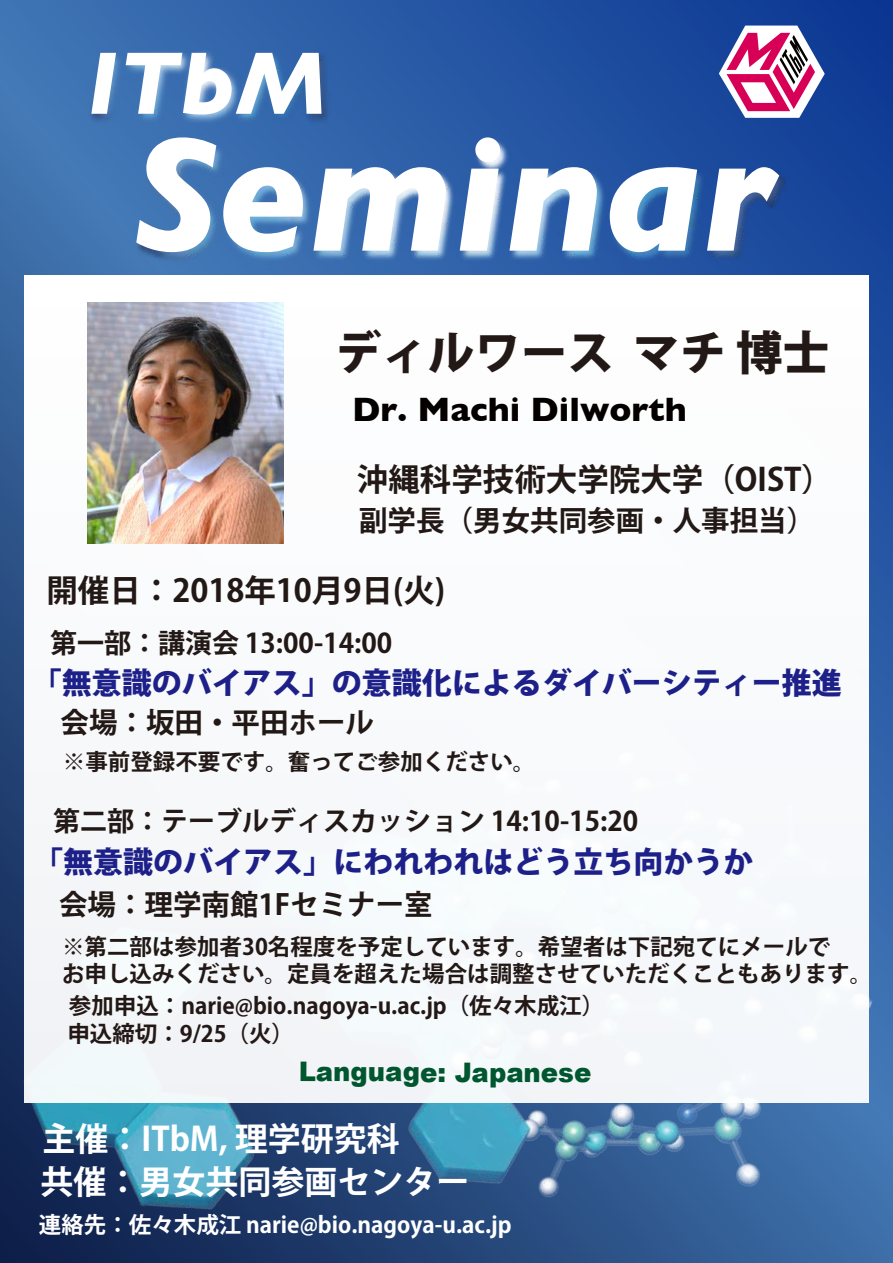
<style>
.page{position:relative;width:893px;height:1263px;background:#fff}
.page>*{position:absolute;margin:0;border:0;box-sizing:border-box;transform-origin:0 0}
.t1{font:italic 700 165px "Gill Sans";color:#fff}
.t2{font:italic 700 90px "Gill Sans";color:#fff}
.t3{font:800 46.5px "Koz Go Pr 6 N";color:#221815}
.t4{font:700 34.5px "Gill Sans";color:#040000}
.t5{font:700 33px/42.8px "Koz Go Pr 6 N";color:#fff}
.t6{font:700 31.5px "Koz Go Pr 6 N";color:#221815}
.t7{font:800 30px "Koz Go Pr 6 N";color:#1d2088}
.t8{font:700 28.5px "Koz Go Pr 6 N";color:#221815}
.t9{font:700 27px "Koz Go Pr 6 N";color:#221815}
.t10{font:900 27px "Arial";letter-spacing:-.01em;color:#00572f;scale:.96 1}
.t11{font:700 22.5px/27px "Koz Go Pr 6 N";color:#221815}
.t12{font:700 22.5px/28.5px "Koz Go Pr 6 N";color:#231815}
.t13{font:700 22.5px "Koz Go Pr 6 N";color:#fff}
.s1{font-weight:400}
</style>
<div class="page">
<svg style="left:0;top:0;width:893px;height:584px;background:#1e4c9b"></svg>
<img style="left:0;top:584px;width:893px;height:679px">
<div style="left:24px;top:276px;width:845px;height:826px;background:#f8fafc"></div>
<img style="left:84px;top:63px;width:754px;height:240px">
<img style="left:0;top:58px;width:82px;height:153px">
<img style="left:0;top:87px;width:78px;height:189px">
<img style="left:35px;top:0;width:350px;height:193px">
<svg style="left:719px;top:26px;width:106px;height:92px"></svg>
<img style="left:87px;top:303px;width:197px;height:240px">
<h2 class="t2" style="left:87px;top:31px;width:242px">ITbM</h2>
<h1 class="t1" style="left:133px;top:99px;width:642px">Seminar</h1>
<h3 class="t3" style="left:335px;top:327px;width:496px">ディルワース マチ 博士</h3>
<h3 class="t4" style="left:352px;top:382px;width:336px">Dr. Machi Dilworth</h3>
<h3 class="t6" style="left:357px;top:461px;width:478px">沖縄科学技術大学院大学（OIST）</h3>
<p class="t8" style="left:359px;top:505px;width:457px">副学長（男女共同参画・人事担当）</p>
<h3 class="t6" style="left:46px;top:572px;width:400px">開催日：2018年10月9日(火)</h3>
<p class="t9" style="left:50px;top:628px;width:344px">第一部：講演会 13:00-14:00</p>
<h3 class="t7" style="left:32px;top:666px;width:811px">「無意識のバイアス」の意識化によるダイバーシティー推進</h3>
<p class="t8" style="left:61px;top:706px;width:315px">会場：坂田・平田ホール</p>
<p class="t11" style="left:63px;top:748px;width:474px"><span class="s1">※</span>事前登録不要です。奮ってご参加ください。</p>
<p class="t9" style="left:53px;top:805px;width:587px">第二部：テーブルディスカッション 14:10-15:20</p>
<h3 class="t7" style="left:33px;top:845px;width:721px">「無意識のバイアス」にわれわれはどう立ち向かうか</h3>
<p class="t8" style="left:59px;top:888px;width:375px">会場：理学南館1Fセミナー室</p>
<p class="t11" style="left:62px;top:934px;width:812px"><span class="s1">※</span>第二部は参加者30名程度を予定しています。希望者は下記宛てにメールで<br>お申し込みください。定員を超えた場合は調整させていただくこともあります。</p>
<p class="t12" style="left:67px;top:991px;width:538px">参加申込：narie@bio.nagoya-u.ac.jp（佐々木成江）申込締切：9/25（火）</p>
<p class="t10" style="left:299px;top:1052px;width:307px">Language: Japanese</p>
<h3 class="t5" style="left:40px;top:1118px;width:430px">主催：ITbM, 理学研究科<br>共催：男女共同参画センター</h3>
<p class="t13" style="left:39px;top:1212px;width:474px">連絡先：佐々木成江 narie@bio.nagoya-u.ac.jp</p>
</div>
